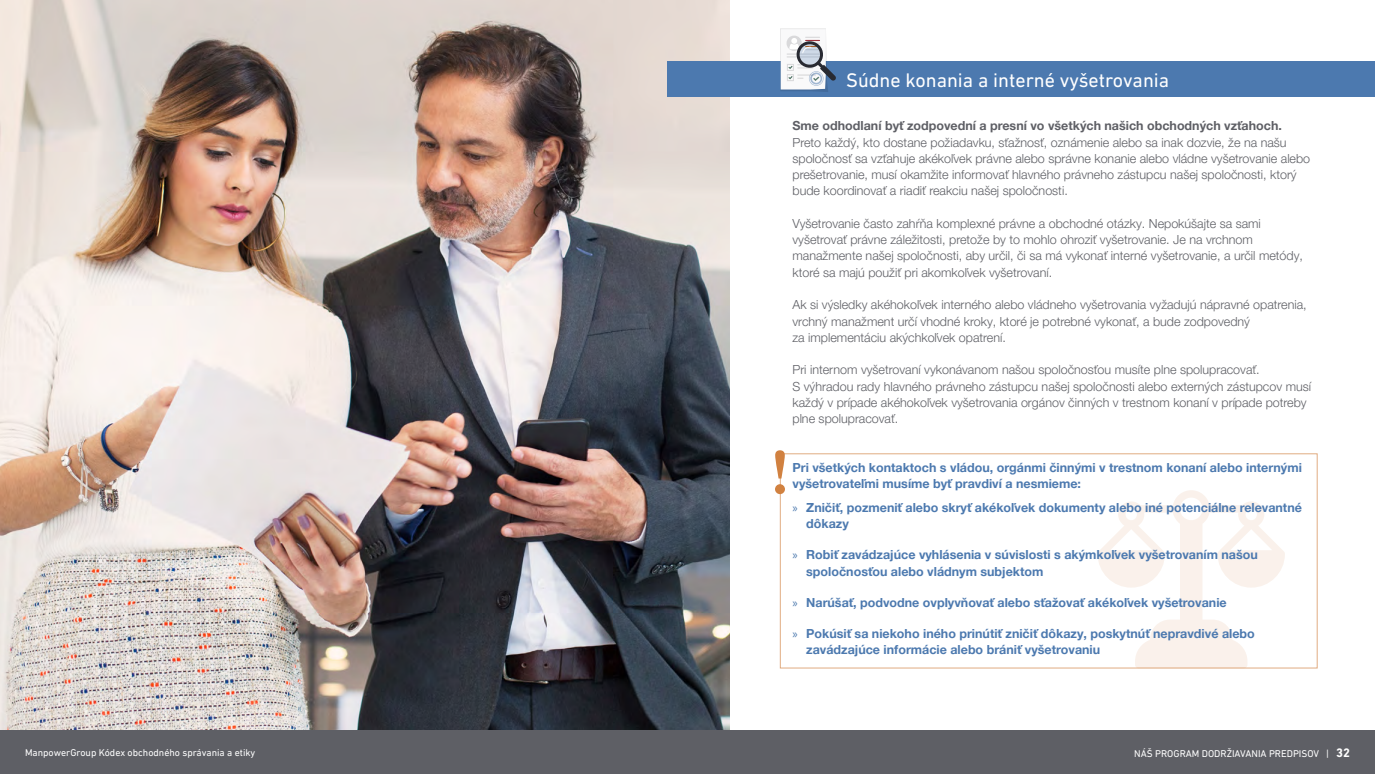
<style>
.page{position:relative;width:1375px;height:774px;background:#fff}
.page>*{position:absolute;margin:0;border:0;box-sizing:border-box;transform-origin:0 0}
.t1{font:20px "DIN Next LT Pro";color:#fff}
.t2{font:300 12.5px/16.2px "Helvetica Neue LT Pro";color:#5e5f65}
.t3{font:700 12.5px/16.2px "Helvetica Neue LT Pro";color:#4c79af}
.t4{font:700 12.5px "Helvetica Neue LT Pro";color:#5e5f65}
.t5{font:10px "DIN Next LT Pro";color:#fff}
.s1{font-family:"Myriad Pro";font-weight:400}
.s2{font-weight:700;font-size:12.5px}
</style>
<div class="page">
<img style="left:0;top:0;width:730px;height:730px">
<div style="left:668px;top:61px;width:707px;height:35px;background:#4c79af"></div>
<svg style="left:775px;top:450px;width:10px;height:44px"></svg>
<svg style="left:780px;top:28px;width:56px;height:64px"></svg>
<svg style="left:1098px;top:490px;width:187px;height:178px"></svg>
<div style="left:0;top:730px;width:1375px;height:44px;background:#5e5f65"></div>
<h1 class="t1" style="left:846px;top:68px;width:324px">Súdne konania a interné vyšetrovania</h1>
<p class="t4" style="left:792px;top:118px;width:491px">Sme odhodlaní byť zodpovední a presní vo všetkých našich obchodných vzťahoch.</p>
<p class="t2" style="left:792px;top:134px;width:519px">Preto každý, kto dostane požiadavku, sťažnosť, oznámenie alebo sa inak dozvie, že na našu spoločnosť sa vzťahuje akékoľvek právne alebo správne konanie alebo vládne vyšetrovanie alebo prešetrovanie, musí okamžite informovať hlavného právneho zástupcu našej spoločnosti, ktorý bude koordinovať a riadiť reakciu našej spoločnosti.</p>
<p class="t2" style="left:792px;top:215px;width:512px">Vyšetrovanie často zahŕňa komplexné právne a obchodné otázky. Nepokúšajte sa sami vyšetrovať právne záležitosti, pretože by to mohlo ohroziť vyšetrovanie. Je na vrchnom manažmente našej spoločnosti, aby určil, či sa má vykonať interné vyšetrovanie, a určil metódy, ktoré sa majú použiť pri akomkoľvek vyšetrovaní.</p>
<p class="t2" style="left:792px;top:296px;width:516px">Ak si výsledky akéhokoľvek interného alebo vládneho vyšetrovania vyžadujú nápravné opatrenia, vrchný manažment určí vhodné kroky, ktoré je potrebné vykonať, a bude zodpovedný<br>za implementáciu akýchkoľvek opatrení.</p>
<p class="t2" style="left:792px;top:361px;width:520px">Pri internom vyšetrovaní vykonávanom našou spoločnosťou musíte plne spolupracovať.<br>S výhradou rady hlavného právneho zástupcu našej spoločnosti alebo externých zástupcov musí každý v prípade akéhokoľvek vyšetrovania orgánov činných v trestnom konaní v prípade potreby plne spolupracovať.</p>
<p class="t3" style="left:792px;top:459px;width:511px">Pri všetkých kontaktoch s vládou, orgánmi činnými v trestnom konaní alebo internými vyšetrovateľmi musíme byť pravdiví a nesmieme:</p>
<p class="t3" style="left:806px;top:499px;width:497px;text-indent:-14px"><span class="s1">»</span> Zničiť, pozmeniť alebo skryť akékoľvek dokumenty alebo iné potenciálne relevantné dôkazy</p>
<p class="t3" style="left:806px;top:546px;width:453px;text-indent:-14px"><span class="s1">»</span> Robiť zavádzajúce vyhlásenia v súvislosti s akýmkoľvek vyšetrovaním našou spoločnosťou alebo vládnym subjektom</p>
<p class="t3" style="left:792px;top:594px;width:436px"><span class="s1">»</span> Narúšať, podvodne ovplyvňovať alebo sťažovať akékoľvek vyšetrovanie</p>
<p class="t3" style="left:806px;top:625px;width:450px;text-indent:-14px"><span class="s1">»</span> Pokúsiť sa niekoho iného prinútiť zničiť dôkazy, poskytnúť nepravdivé alebo zavádzajúce informácie alebo brániť vyšetrovaniu</p>
<p class="t5" style="left:25px;top:746px;width:232px">ManpowerGroup Kódex obchodného správania a etiky</p>
<p class="t5" style="left:1134px;top:747px;width:217px">NÁŠ PROGRAM DODRŽIAVANIA PREDPISOV | <span class="s2">32</span></p>
</div>
